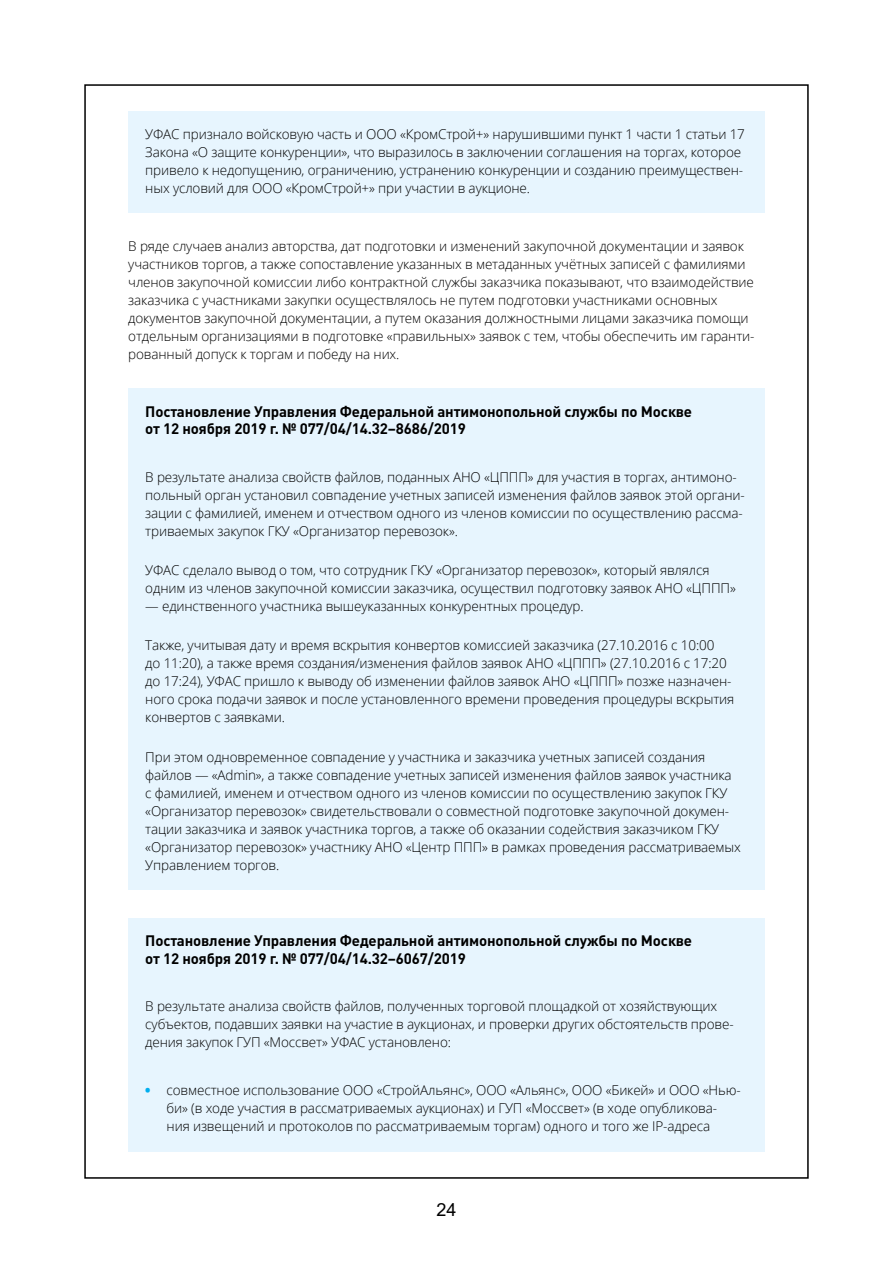
<style>
.page{position:relative;width:893px;height:1263px;background:#fff}
.page>*{position:absolute;margin:0;border:0;box-sizing:border-box;transform-origin:0 0}
.t1{font:18px "Arial";color:#000}
.t2{font:700 15px/17.2px "DIN Pro";letter-spacing:-.01em;color:#000}
.t3{font:300 13.5px/18px "Open Sans";letter-spacing:-.01em;color:#000}
.s1{font-weight:800;color:#00aeef}
</style>
<div class="page">
<div style="left:128px;top:111px;width:637px;height:102px;background:#e7f5fe"></div>
<div style="left:128px;top:388px;width:637px;height:66px;background:#e7f5fe"></div>
<div style="left:128px;top:454px;width:637px;height:102px;background:#e7f5fe"></div>
<div style="left:128px;top:548px;width:637px;height:83px;background:#e7f5fe"></div>
<div style="left:128px;top:623px;width:637px;height:119px;background:#e7f5fe"></div>
<div style="left:128px;top:734px;width:637px;height:156px;background:#e7f5fe"></div>
<div style="left:128px;top:918px;width:637px;height:66px;background:#e7f5fe"></div>
<div style="left:128px;top:984px;width:637px;height:84px;background:#e7f5fe"></div>
<div style="left:128px;top:1068px;width:637px;height:83px;background:#e7f5fe"></div>
<p class="t3" style="left:145px;top:124px;width:601px">УФАС признало войсковую часть и ООО «КромСтрой+» нарушившими пункт 1 части 1 статьи 17<br>Закона «О защите конкуренции», что выразилось в заключении соглашения на торгах, которое привело к недопущению, ограничению, устранению конкуренции и созданию преимуществен&shy;ных условий для ООО «КромСтрой+» при участии в аукционе.</p>
<p class="t3" style="left:128px;top:237px;width:628px">В ряде случаев анализ авторства, дат подготовки и изменений закупочной документации и заявок участников торгов, а также сопоставление указанных в метаданных учётных записей с фамилиями членов закупочной комиссии либо контрактной службы заказчика показывают, что взаимодействие заказчика с участниками закупки осуществлялось не путем подготовки участниками основных документов закупочной документации, а путем оказания должностными лицами заказчика помощи отдельным организациями в подготовке «правильных» заявок с тем, чтобы обеспечить им гаранти&shy;рованный допуск к торгам и победу на них.</p>
<p class="t2" style="left:145px;top:402px;width:548px">Постановление Управления Федеральной антимонопольной службы по Москве от 12 ноября 2019 г. № 077/04/14.32–8686/2019</p>
<p class="t3" style="left:145px;top:467px;width:601px">В результате анализа свойств файлов, поданных АНО «ЦППП» для участия в торгах, антимоно&shy;польный орган установил совпадение учетных записей изменения файлов заявок этой органи&shy;зации с фамилией, именем и отчеством одного из членов комиссии по осуществлению рассма&shy;триваемых закупок ГКУ «Организатор перевозок».</p>
<p class="t3" style="left:145px;top:561px;width:592px">УФАС сделало вывод о том, что сотрудник ГКУ «Организатор перевозок», который являлся одним из членов закупочной комиссии заказчика, осуществил подготовку заявок АНО «ЦППП»</p>
<p class="t3" style="left:145px;top:597px;width:440px">— единственного участника вышеуказанных конкурентных процедур.</p>
<p class="t3" style="left:145px;top:636px;width:591px">Также, учитывая дату и время вскрытия конвертов комиссией заказчика (27.10.2016 с 10:00<br>до 11:20), а также время создания/изменения файлов заявок АНО «ЦППП» (27.10.2016 с 17:20 до 17:24), УФАС пришло к выводу об изменении файлов заявок АНО «ЦППП» позже назначен&shy;ного срока подачи заявок и после установленного времени проведения процедуры вскрытия конвертов с заявками.</p>
<p class="t3" style="left:145px;top:747px;width:597px">При этом одновременное совпадение у участника и заказчика учетных записей создания файлов — «Admin», а также совпадение учетных записей изменения файлов заявок участника с фамилией, именем и отчеством одного из членов комиссии по осуществлению закупок ГКУ «Организатор перевозок» свидетельствовали о совместной подготовке закупочной докумен&shy;тации заказчика и заявок участника торгов, а также об оказании содействия заказчиком ГКУ «Организатор перевозок» участнику АНО «Центр ППП» в рамках проведения рассматриваемых Управлением торгов.</p>
<p class="t2" style="left:145px;top:932px;width:548px">Постановление Управления Федеральной антимонопольной службы по Москве от 12 ноября 2019 г. № 077/04/14.32–6067/2019</p>
<p class="t3" style="left:145px;top:997px;width:590px">В результате анализа свойств файлов, полученных торговой площадкой от хозяйствующих субъектов, подавших заявки на участие в аукционах, и проверки других обстоятельств прове&shy;дения закупок ГУП «Моссвет» УФАС установлено:</p>
<p class="t3" style="left:167px;top:1081px;width:576px;text-indent:-21px"><span class="s1">•</span> совместное использование ООО «СтройАльянс», ООО «Альянс», ООО «Бикей» и ООО «Нью&shy;би» (в ходе участия в рассматриваемых аукционах) и ГУП «Моссвет» (в ходе опубликова&shy;ния извещений и протоколов по рассматриваемым торгам) одного и того же IP-адреса</p>
<h1 class="t1" style="left:436px;top:1197px;width:22px">24</h1>
</div>
